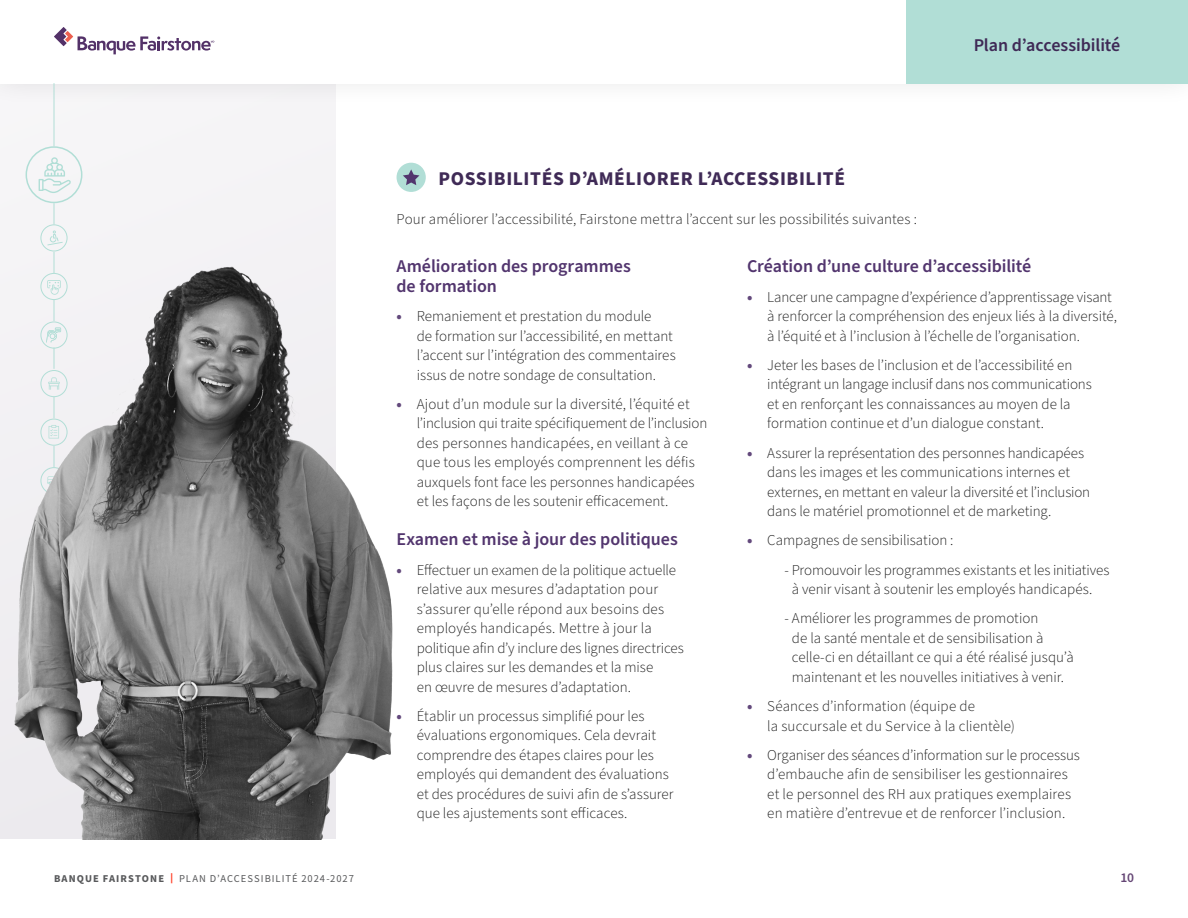
<style>
.page{position:relative;width:1188px;height:918px;background:#fff}
.page>*{position:absolute;margin:0;border:0;box-sizing:border-box;transform-origin:0 0}
.Sous-titre_1{font:700 19.5px "Source Sans Pro";letter-spacing:.03em;color:#3f2a56}
.Sous-titre_2{font:600 18px/19.5px "Source Sans Pro";letter-spacing:-.005em;color:#52356e}
.t1{font:600 18px "Source Sans Pro";letter-spacing:-.005em;color:#3f2a56}
.Texte_courrant{font:300 15px/19.5px "Source Sans Pro";color:#1a1a1a}
.Sous-titre_2-2{font:300 15px "Source Sans Pro";letter-spacing:.01em;color:#1a1a1a}
.t2{font:600 13.5px "Source Sans Pro";color:#654675}
.t3{font:10.5px "Source Sans Pro";letter-spacing:.095em;color:#58595b}
.t4{font:700 10.5px "Source Sans Pro";letter-spacing:.1em;color:#58595b}
.s1{font-weight:900;color:#63497c}
</style>
<div class="page">
<div style="left:397px;top:163px;width:29px;height:29px;background:#b1ded6;border-radius:50%"></div>
<svg style="left:403px;top:169px;width:16px;height:16px"></svg>
<div style="left:0;top:83px;width:336px;height:756px;background:#f5f4f6"></div>
<svg style="left:39px;top:157px;width:32px;height:36px"></svg>
<svg style="left:47px;top:230px;width:16px;height:15px"></svg>
<div style="left:0;top:0;width:1188px;height:107px;background:#f9f9f9"></div>
<div style="left:0;top:0;width:1188px;height:83px;background:#fff"></div>
<svg style="left:54px;top:27px;width:160px;height:27px"></svg>
<div style="left:906px;top:0;width:282px;height:83px;background:#b1ded6"></div>
<hr style="left:54px;top:83px;width:1px;height:63px;background:#b1ded6">
<svg style="left:54px;top:203px;width:1px;height:21px"></svg>
<div style="left:26px;top:146px;width:56px;height:57px;border:2px solid #b1ded6;border-radius:50%"></div>
<div style="left:41px;top:224px;width:26px;height:27px;border:1px solid #b1ded6;border-radius:50%"></div>
<img style="left:14px;top:249px;width:379px;height:590px">
<p class="Sous-titre_1" style="left:439px;top:165px;width:408px">POSSIBILITÉS D’AMÉLIORER L’ACCESSIBILITÉ</p>
<p class="Sous-titre_2-2" style="left:397px;top:208px;width:522px">Pour améliorer l’accessibilité, Fairstone mettra l’accent sur les possibilités suivantes :</p>
<p class="t1" style="left:974px;top:33px;width:148px">Plan d’accessibilité</p>
<p class="Sous-titre_2" style="left:397px;top:257px;width:236px">Amélioration des programmes de formation</p>
<p class="Texte_courrant" style="left:417px;top:307px;width:261px;text-indent:-20px"><span class="s1">•</span> Remaniement et prestation du module<br>de formation sur l’accessibilité, en mettant l’accent sur l’intégration des commentaires issus de notre sondage de consultation.</p>
<p class="Texte_courrant" style="left:417px;top:395px;width:292px;text-indent:-20px"><span class="s1">•</span> Ajout d’un module sur la diversité, l’équité et l’inclusion qui traite spécifiquement de l’inclusion des personnes handicapées, en veillant à ce que tous les employés comprennent les défis auxquels font face les personnes handicapées et les façons de les soutenir efficacement.</p>
<p class="Sous-titre_2" style="left:397px;top:530px;width:283px">Examen et mise à jour des politiques</p>
<p class="Texte_courrant" style="left:417px;top:560px;width:269px;text-indent:-20px"><span class="s1">•</span> Effectuer un examen de la politique actuelle relative aux mesures d’adaptation pour s’assurer qu’elle répond aux besoins des employés handicapés. Mettre à jour la politique afin d’y inclure des lignes directrices plus claires sur les demandes et la mise<br>en œuvre de mesures d’adaptation.</p>
<p class="Texte_courrant" style="left:417px;top:707px;width:258px;text-indent:-20px"><span class="s1">•</span> Établir un processus simplifié pour les évaluations ergonomiques. Cela devrait comprendre des étapes claires pour les employés qui demandent des évaluations et des procédures de suivi afin de s’assurer que les ajustements sont efficaces.</p>
<p class="Sous-titre_2" style="left:747px;top:257px;width:286px">Création d’une culture d’accessibilité</p>
<p class="Texte_courrant" style="left:767px;top:287px;width:351px;text-indent:-20px"><span class="s1">•</span> Lancer une campagne d’expérience d’apprentissage visant à renforcer la compréhension des enjeux liés à la diversité, à l’équité et à l’inclusion à l’échelle de l’organisation.</p>
<p class="Texte_courrant" style="left:767px;top:356px;width:326px;text-indent:-20px"><span class="s1">•</span> Jeter les bases de l’inclusion et de l’accessibilité en intégrant un langage inclusif dans nos communications et en renforçant les connaissances au moyen de la formation continue et d’un dialogue constant.</p>
<p class="Texte_courrant" style="left:767px;top:443px;width:325px;text-indent:-20px"><span class="s1">•</span> Assurer la représentation des personnes handicapées dans les images et les communications internes et externes, en mettant en valeur la diversité et l’inclusion dans le matériel promotionnel et de marketing.</p>
<p class="Texte_courrant" style="left:747px;top:531px;width:208px"><span class="s1">•</span> Campagnes de sensibilisation :</p>
<p class="Texte_courrant" style="left:792px;top:560px;width:319px;text-indent:-45px">- Promouvoir les programmes existants et les initiatives à venir visant à soutenir les employés handicapés.</p>
<p class="Texte_courrant" style="left:792px;top:609px;width:283px;text-indent:-45px">- Améliorer les programmes de promotion<br>de la santé mentale et de sensibilisation à celle‑ci en détaillant ce qui a été réalisé jusqu’à maintenant et les nouvelles initiatives à venir.</p>
<p class="Texte_courrant" style="left:767px;top:697px;width:249px;text-indent:-20px"><span class="s1">•</span> Séances d’information (équipe de<br>la succursale et du Service à la clientèle)</p>
<p class="Texte_courrant" style="left:767px;top:746px;width:314px;text-indent:-20px"><span class="s1">•</span> Organiser des séances d’information sur le processus d’embauche afin de sensibiliser les gestionnaires et le personnel des RH aux pratiques exemplaires en matière d’entrevue et de renforcer l’inclusion.</p>
<p class="t4" style="left:54px;top:871px;width:112px">BANQUE FAIRSTONE</p>
<p class="t3" style="left:179px;top:871px;width:176px">PLAN D’ACCESSIBILITÉ 2024-2027</p>
<p class="t2" style="left:1120px;top:868px;width:15px">10</p>
</div>
